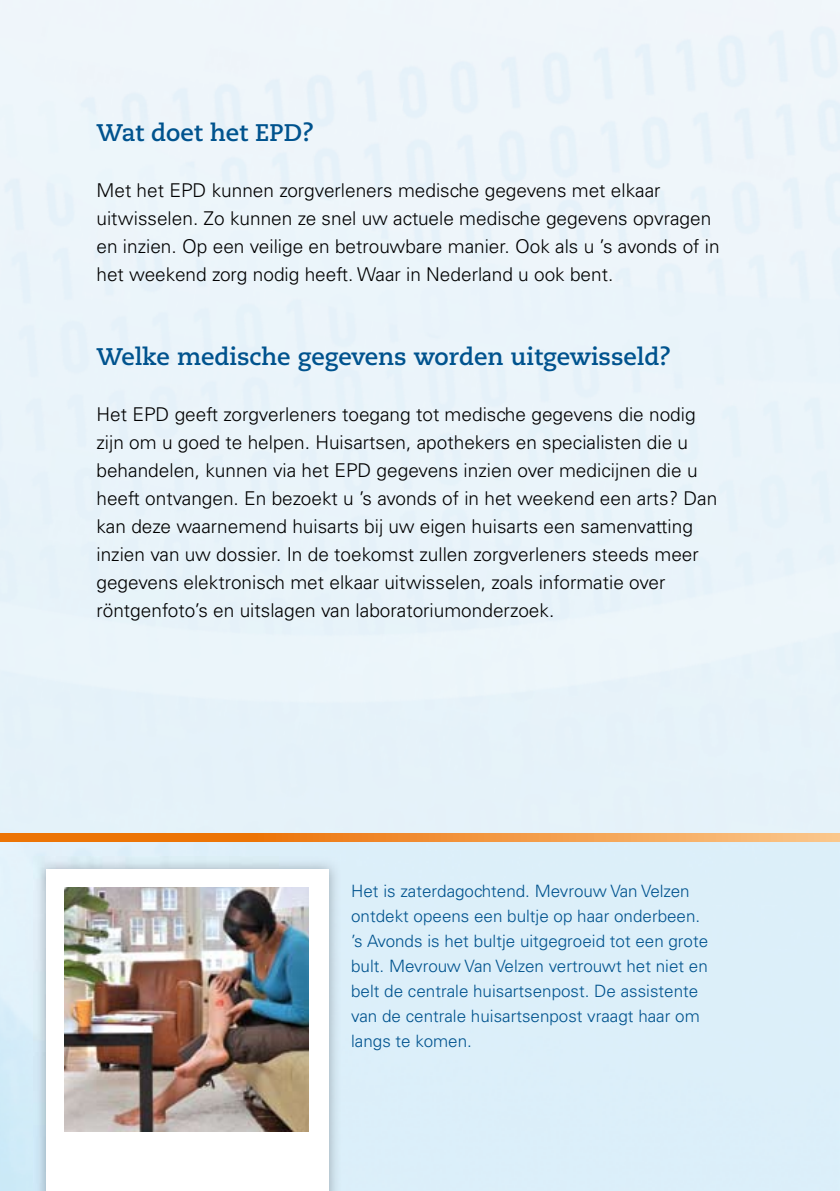
<style>
.page{position:relative;width:840px;height:1191px;background:#fff}
.page>*{position:absolute;margin:0;border:0;box-sizing:border-box;transform-origin:0 0}
.t1{font:700 24px "Caecilia";color:#00538e}
.t2{font:300 19px/28px "Univers";color:#000}
.t3{font:300 17px/25px "Univers";color:#00538e}
</style>
<div class="page">
<div style="left:0;top:0;width:420px;height:419px;background:#ecf5fa"></div>
<div style="left:758px;top:352px;width:81px;height:481px;background:#eaf4fa"></div>
<div style="left:282px;top:408px;width:546px;height:425px;background:#e8f3f9"></div>
<div style="left:0;top:419px;width:340px;height:414px;background:#e7f3f9"></div>
<div style="left:271px;top:817px;width:148px;height:16px;background:#e5f2f9"></div>
<div style="left:0;top:841px;width:839px;height:64px;background:#dceff9"></div>
<img style="left:33px;top:856px;width:308px;height:335px">
<div style="left:46px;top:869px;width:282px;height:322px;background:#fff"></div>
<img style="left:65px;top:887px;width:243px;height:244px">
<svg style="left:0;top:833px;width:839px;height:8px;background:#f19136"></svg>
<p class="t1" style="left:96px;top:118px;width:219px">Wat doet het EPD?</p>
<p class="t2" style="left:96px;top:176px;width:624px">Met het EPD kunnen zorgverleners medische gegevens met elkaar uitwisselen. Zo kunnen ze snel uw actuele medische gegevens opvragen en inzien. Op een veilige en betrouwbare manier. Ook als u ’s avonds of in het weekend zorg nodig heeft. Waar in Nederland u ook bent.</p>
<p class="t1" style="left:96px;top:342px;width:576px">Welke medische gegevens worden uitgewisseld?</p>
<p class="t2" style="left:96px;top:400px;width:622px">Het EPD geeft zorgverleners toegang tot medische gegevens die nodig zijn om u goed te helpen. Huisartsen, apothekers en specialisten die u behandelen, kunnen via het EPD gegevens inzien over medicijnen die u heeft ontvangen. En bezoekt u ’s avonds of in het weekend een arts? Dan kan deze waarnemend huisarts bij uw eigen huisarts een samenvatting inzien van uw dossier. In de toekomst zullen zorgverleners steeds meer gegevens elektronisch met elkaar uitwisselen, zoals informatie over röntgenfoto’s en uitslagen van laboratoriumonderzoek.</p>
<p class="t3" style="left:351px;top:878px;width:358px">Het is zaterdagochtend. Mevrouw Van Velzen ontdekt opeens een bultje op haar onderbeen. ’s Avonds is het bultje uitgegroeid tot een grote bult. Mevrouw Van Velzen vertrouwt het niet en belt de centrale huisartsenpost. De assistente van de centrale huisartsenpost vraagt haar om langs te komen.</p>
</div>
